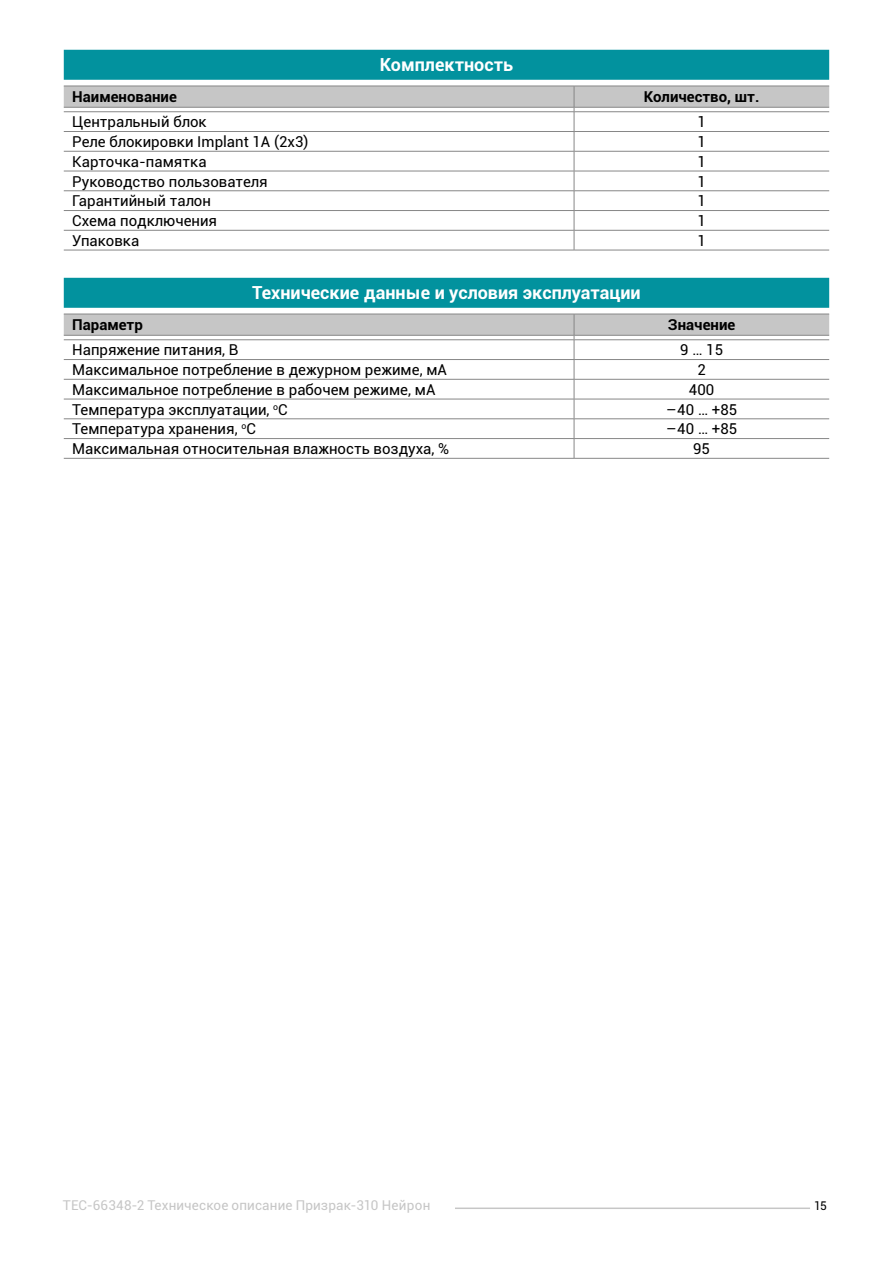
<style>
.page{position:relative;width:893px;height:1263px;background:#fff}
.page>*{position:absolute;margin:0;border:0;box-sizing:border-box;transform-origin:0 0}
.t1{font:700 18px "Roboto";color:#fff}
.t2{font:15px "Roboto";color:#000}
.t3{font:700 15px "Roboto";color:#000}
.t4{font:13.5px "Roboto";letter-spacing:.015em;color:#c6c6c6}
.t5{font:12px "Roboto";color:#000}
</style>
<div class="page">
<hr style="left:455px;top:1207px;width:355px;height:2px;background:#c6c6c6">
<div style="left:64px;top:50px;width:765px;height:30px;background:#02929e"></div>
<div style="left:64px;top:278px;width:765px;height:30px;background:#02929e"></div>
<svg style="left:64px;top:86px;width:765px;height:164px"></svg>
<hr style="left:64px;top:250px;width:510px;height:1px;background:#878787">
<hr style="left:574px;top:250px;width:255px;height:1px;background:#878787">
<svg style="left:64px;top:314px;width:765px;height:144px"></svg>
<hr style="left:64px;top:458px;width:510px;height:1px;background:#878787">
<hr style="left:574px;top:458px;width:255px;height:1px;background:#878787">
<p class="t1" style="left:380px;top:52px;width:135px">Комплектность</p>
<p class="t3" style="left:72px;top:86px;width:106px">Наименование</p>
<p class="t3" style="left:644px;top:86px;width:117px">Количество, шт.</p>
<p class="t2" style="left:72px;top:111px;width:136px">Центральный блок</p>
<p class="t2" style="left:697px;top:111px;width:10px">1</p>
<p class="t2" style="left:72px;top:131px;width:238px">Реле блокировки Implant 1A (2x3)</p>
<p class="t2" style="left:697px;top:131px;width:10px">1</p>
<p class="t2" style="left:72px;top:151px;width:136px">Карточка‑ памятка</p>
<p class="t2" style="left:697px;top:151px;width:10px">1</p>
<p class="t2" style="left:72px;top:171px;width:197px">Руководство пользователя</p>
<p class="t2" style="left:697px;top:171px;width:10px">1</p>
<p class="t2" style="left:72px;top:190px;width:140px">Гарантийный талон</p>
<p class="t2" style="left:697px;top:190px;width:10px">1</p>
<p class="t2" style="left:72px;top:210px;width:146px">Схема подключения</p>
<p class="t2" style="left:697px;top:210px;width:10px">1</p>
<p class="t2" style="left:72px;top:230px;width:69px">Упаковка</p>
<p class="t2" style="left:697px;top:230px;width:10px">1</p>
<p class="t1" style="left:252px;top:280px;width:390px">Технические данные и условия эксплуатации</p>
<p class="t3" style="left:72px;top:314px;width:72px">Параметр</p>
<p class="t3" style="left:668px;top:314px;width:69px">Значение</p>
<p class="t2" style="left:72px;top:339px;width:168px">Напряжение питания, В</p>
<p class="t2" style="left:680px;top:339px;width:44px">9 … 15</p>
<p class="t2" style="left:72px;top:359px;width:376px">Максимальное потребление в дежурном режиме, мА</p>
<p class="t2" style="left:697px;top:359px;width:10px">2</p>
<p class="t2" style="left:72px;top:379px;width:365px">Максимальное потребление в рабочем режиме, мА</p>
<p class="t2" style="left:689px;top:379px;width:27px">400</p>
<p class="t2" style="left:72px;top:399px;width:217px">Температура эксплуатации, <sup>о</sup>С</p>
<p class="t2" style="left:666px;top:399px;width:73px">–40 … +85</p>
<p class="t2" style="left:72px;top:418px;width:185px">Температура хранения, <sup>о</sup>С</p>
<p class="t2" style="left:666px;top:418px;width:73px">–40 … +85</p>
<p class="t2" style="left:72px;top:438px;width:378px">Максимальная относительная влажность воздуха, %</p>
<p class="t2" style="left:693px;top:438px;width:18px">95</p>
<p class="t4" style="left:63px;top:1196px;width:369px">TEC-66348-2 Техническое описание Призрак-310 Нейрон</p>
<p class="t5" style="left:814px;top:1197px;width:14px">15</p>
</div>
